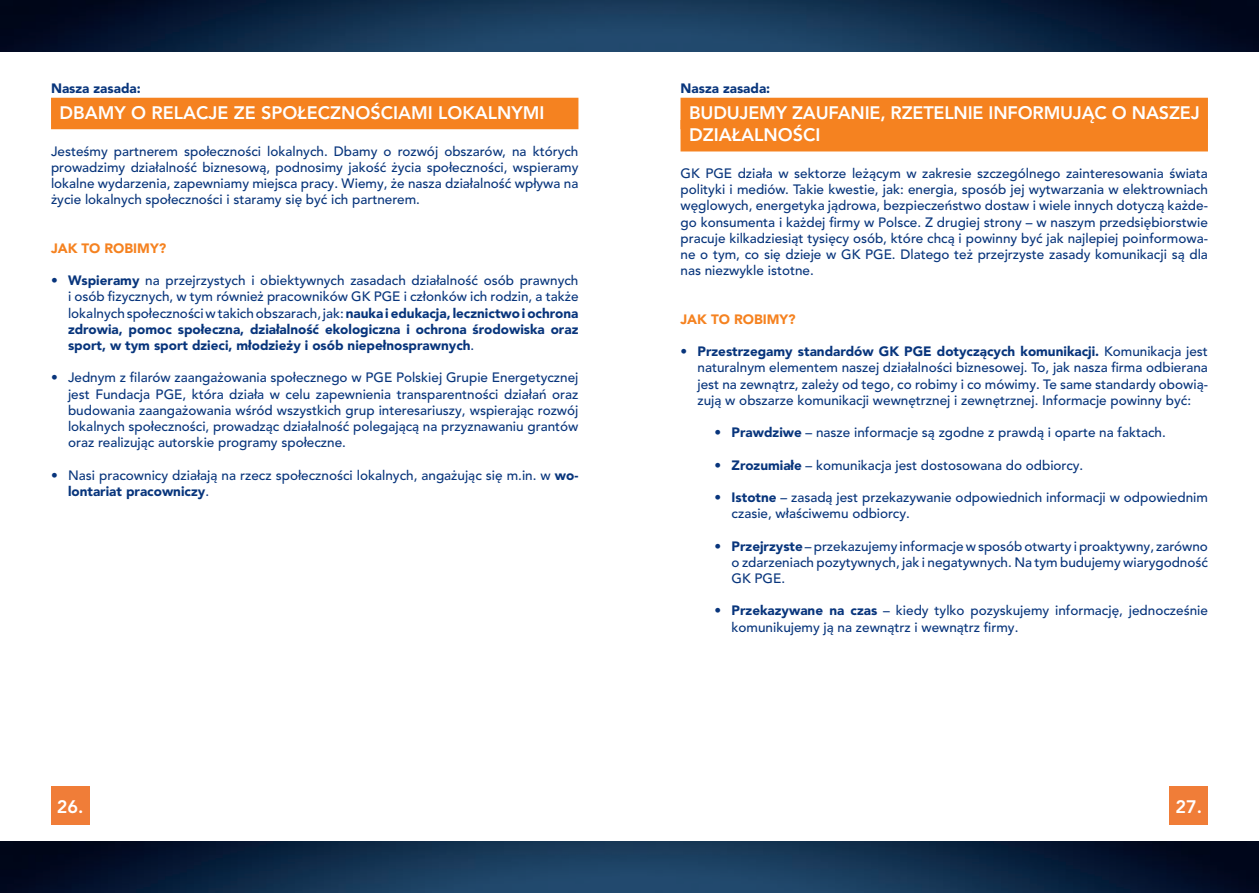
<style>
.page{position:relative;width:1259px;height:893px;background:#fff}
.page>*{position:absolute;margin:0;border:0;box-sizing:border-box;transform-origin:0 0}
.t1{font:800 18px/22.2px "Avenir LT Pro";color:#fff}
.t2{font:500 13.5px/16.2px "Avenir LT Pro";color:#08357c;text-align:justify}
.t3{font:900 13.5px "Avenir LT Pro";color:#08357c}
.t4{font:900 13.5px "Avenir LT Pro";color:#f58220}
.s1{font-weight:900}
</style>
<div class="page">
<div style="left:680px;top:98px;width:528px;height:31px;background:#f58220"></div>
<div style="left:680px;top:120px;width:528px;height:31px;background:#f58220"></div>
<div style="left:51px;top:98px;width:527px;height:31px;background:#f58220"></div>
<div style="left:51px;top:787px;width:38px;height:38px;background:#f07d38"></div>
<div style="left:1169px;top:787px;width:39px;height:38px;background:#f07d38"></div>
<img style="left:0;top:842px;width:1259px;height:51px">
<img style="left:0;top:0;width:1259px;height:51px">
<p class="t3" style="left:51px;top:80px;width:91px">Nasza zasada:</p>
<h1 class="t1" style="left:60px;top:102px;width:486px">DBAMY O RELACJE ZE SPOŁECZNOŚCIAMI LOKALNYMI</h1>
<p class="t2" style="left:51px;top:143px;width:529px">Jesteśmy partnerem społeczności lokalnych. Dbamy o rozwój obszarów, na których prowadzimy działalność biznesową, podnosimy jakość życia społeczności, wspieramy lokalne wydarzenia, zapewniamy miejsca pracy. Wiemy, że nasza działalność wpływa na życie lokalnych społeczności i staramy się być ich partnerem.</p>
<p class="t4" style="left:51px;top:240px;width:117px">JAK TO ROBIMY?</p>
<p class="t2" style="left:68px;top:273px;width:512px;text-indent:-17px">• <span class="s1">Wspieramy</span> na przejrzystych i obiektywnych zasadach działalność osób prawnych i osób fizycznych, w tym również pracowników GK PGE i członków ich rodzin, a także lokalnych społeczności w takich obszarach, jak: <span class="s1">nauka i edukacja, lecznictwo i ochrona zdrowia, pomoc społeczna, działalność ekologiczna i ochrona środowiska oraz sport, w tym sport dzieci, młodzieży i osób niepełnosprawnych</span>.</p>
<p class="t2" style="left:68px;top:370px;width:512px;text-indent:-17px">• Jednym z filarów zaangażowania społecznego w PGE Polskiej Grupie Energetycznej jest Fundacja PGE, która działa w celu zapewnienia transparentności działań oraz budowania zaangażowania wśród wszystkich grup interesariuszy, wspierając rozwój lokalnych społeczności, prowadząc działalność polegającą na przyznawaniu grantów oraz realizując autorskie programy społeczne.</p>
<p class="t2" style="left:68px;top:467px;width:512px;text-indent:-17px">• Nasi pracownicy działają na rzecz społeczności lokalnych, angażując się m.in. w <span class="s1">wo&shy;lontariat pracowniczy</span>.</p>
<p class="t3" style="left:680px;top:80px;width:91px">Nasza zasada:</p>
<h1 class="t1" style="left:689px;top:102px;width:512px">BUDUJEMY ZAUFANIE, RZETELNIE INFORMUJĄC O NASZEJ<br>DZIAŁALNOŚCI</h1>
<p class="t2" style="left:680px;top:165px;width:529px">GK PGE działa w sektorze leżącym w zakresie szczególnego zainteresowania świata polityki i mediów. Takie kwestie, jak: energia, sposób jej wytwarzania w elektrowniach węglowych, energetyka jądrowa, bezpieczeństwo dostaw i wiele innych dotyczą każde&shy;go konsumenta i każdej firmy w Polsce. Z drugiej strony – w naszym przedsiębiorstwie pracuje kilkadziesiąt tysięcy osób, które chcą i powinny być jak najlepiej poinformowa&shy;ne o tym, co się dzieje w GK PGE. Dlatego też przejrzyste zasady komunikacji są dla nas niezwykle istotne.</p>
<p class="t4" style="left:680px;top:311px;width:117px">JAK TO ROBIMY?</p>
<p class="t2" style="left:697px;top:344px;width:512px;text-indent:-17px">• <span class="s1">Przestrzegamy standardów GK PGE dotyczących komunikacji.</span> Komunikacja jest naturalnym elementem naszej działalności biznesowej. To, jak nasza firma odbierana jest na zewnątrz, zależy od tego, co robimy i co mówimy. Te same standardy obowią&shy;zują w obszarze komunikacji wewnętrznej i zewnętrznej. Informacje powinny być:</p>
<p class="t2" style="left:714px;top:425px;width:453px">• <span class="s1">Prawdziwe</span> – nasze informacje są zgodne z prawdą i oparte na faktach.</p>
<p class="t2" style="left:714px;top:457px;width:370px">• <span class="s1">Zrozumiałe</span> – komunikacja jest dostosowana do odbiorcy.</p>
<p class="t2" style="left:731px;top:489px;width:478px;text-indent:-17px">• <span class="s1">Istotne</span> – zasadą jest przekazywanie odpowiednich informacji w odpowiednim czasie, właściwemu odbiorcy.</p>
<p class="t2" style="left:731px;top:538px;width:478px;text-indent:-17px">• <span class="s1">Przejrzyste</span> – przekazujemy informacje w sposób otwarty i proaktywny, zarówno o zdarzeniach pozytywnych, jak i negatywnych. Na tym budujemy wiarygodność GK PGE.</p>
<p class="t2" style="left:731px;top:603px;width:478px;text-indent:-17px">• <span class="s1">Przekazywane na czas</span> – kiedy tylko pozyskujemy informację, jednocześnie komunikujemy ją na zewnątrz i wewnątrz firmy.</p>
<h1 class="t1" style="left:57px;top:795px;width:28px">26.</h1>
<h1 class="t1" style="left:1175px;top:795px;width:28px">27.</h1>
</div>
